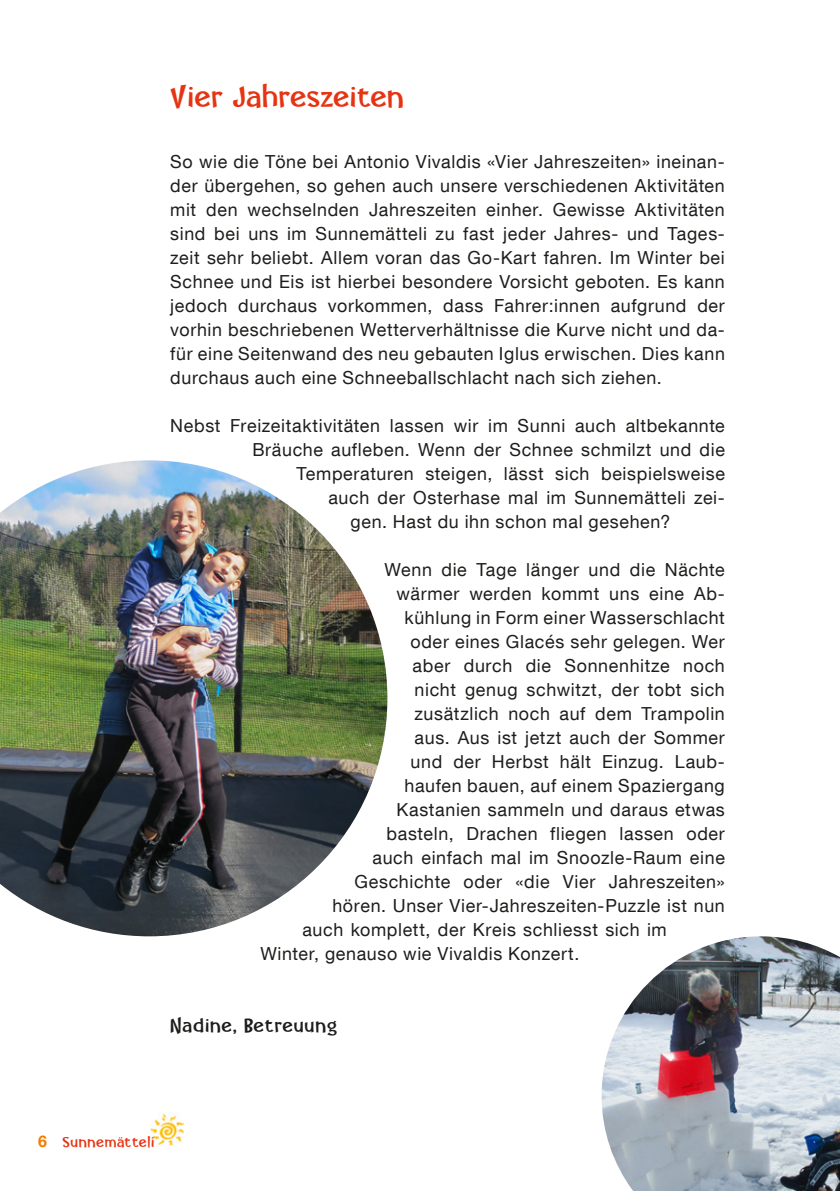
<style>
.page{position:relative;width:840px;height:1191px;background:#fff}
.page>*{position:absolute;margin:0;border:0;box-sizing:border-box;transform-origin:0 0}
.t1{font:28px "Happy Day Black Pro";letter-spacing:.025em;color:#e63412}
.t2{font:18px/24px "Helvetica Neue LT Com";letter-spacing:.035em;color:#1d1d1b;text-align:justify}
.t3{font:18px "Happy Day Black Pro";letter-spacing:.05em;color:#1d1d1b}
.t4{font:13.6px "Happy Day Black Pro";letter-spacing:.05em;color:#e63412}
.s1{font-family:"Helvetica Neue LT Com";font-weight:700;font-size:16px;color:#ef7d00}
</style>
<div class="page">
<img style="left:0;top:460px;width:387px;height:476px">
<img style="left:601px;top:936px;width:238px;height:255px">
<img style="left:150px;top:1113px;width:34px;height:33px">
<h1 class="t1" style="left:170px;top:80px;width:235px">Vier Jahreszeiten</h1>
<p class="t2" style="left:170px;top:149px;width:556px">So wie die Töne bei Antonio Vivaldis «Vier Jahreszeiten» ineinan&shy;der übergehen, so gehen auch unsere verschiedenen Aktivitäten mit den wechselnden Jahreszeiten einher. Gewisse Aktivitäten sind bei uns im Sunnemätteli zu fast jeder Jahres- und Tages&shy;zeit sehr beliebt. Allem voran das Go-Kart fahren. Im Winter bei Schnee und Eis ist hierbei besondere Vorsicht geboten. Es kann jedoch durchaus vorkommen, dass Fahrer:innen aufgrund der vorhin beschriebenen Wetterverhältnisse die Kurve nicht und da&shy;für eine Seitenwand des neu gebauten Iglus erwischen. Dies kann durchaus auch eine Schneeballschlacht nach sich ziehen.</p>
<p class="t2" style="left:170px;top:413px;width:556px">Nebst Freizeitaktivitäten lassen wir im Sunni auch altbekannte</p>
<p class="t2" style="left:252px;top:437px;width:474px">Bräuche aufleben. Wenn der Schnee schmilzt und die</p>
<p class="t2" style="left:296px;top:461px;width:430px">Temperaturen steigen, lässt sich beispielsweise</p>
<p class="t2" style="left:328px;top:485px;width:397px">auch der Osterhase mal im Sunnemätteli zei-</p>
<p class="t2" style="left:350px;top:509px;width:321px">gen. Hast du ihn schon mal gesehen?</p>
<p class="t2" style="left:384px;top:557px;width:341px">Wenn die Tage länger und die Nächte</p>
<p class="t2" style="left:396px;top:581px;width:330px">wärmer werden kommt uns eine Ab-</p>
<p class="t2" style="left:404px;top:605px;width:322px">kühlung in Form einer Wasserschlacht</p>
<p class="t2" style="left:410px;top:629px;width:316px">oder eines Glacés sehr gelegen. Wer</p>
<p class="t2" style="left:412px;top:653px;width:313px">aber durch die Sonnenhitze noch</p>
<p class="t2" style="left:414px;top:677px;width:311px">nicht genug schwitzt, der tobt sich</p>
<p class="t2" style="left:414px;top:701px;width:311px">zusätzlich noch auf dem Trampolin</p>
<p class="t2" style="left:414px;top:725px;width:311px">aus. Aus ist jetzt auch der Sommer</p>
<p class="t2" style="left:410px;top:749px;width:315px">und der Herbst hält Einzug. Laub-</p>
<p class="t2" style="left:404px;top:773px;width:321px">haufen bauen, auf einem Spaziergang</p>
<p class="t2" style="left:396px;top:797px;width:330px">Kastanien sammeln und daraus etwas</p>
<p class="t2" style="left:386px;top:821px;width:339px">basteln, Drachen fliegen lassen oder</p>
<p class="t2" style="left:372px;top:845px;width:354px">auch einfach mal im Snoozle-Raum eine</p>
<p class="t2" style="left:354px;top:869px;width:372px">Geschichte oder «die Vier Jahreszeiten»</p>
<p class="t2" style="left:332px;top:893px;width:393px">hören. Unser Vier-Jahreszeiten-Puzzle ist nun</p>
<p class="t2" style="left:302px;top:917px;width:366px">auch komplett, der Kreis schliesst sich im</p>
<p class="t2" style="left:260px;top:941px;width:320px">Winter, genauso wie Vivaldis Konzert.</p>
<p class="t3" style="left:170px;top:1014px;width:168px">Nadine, Betreuung</p>
<p class="t4" style="left:38px;top:1133px;width:118px"><span class="s1">6</span> Sunnemätteli</p>
</div>
